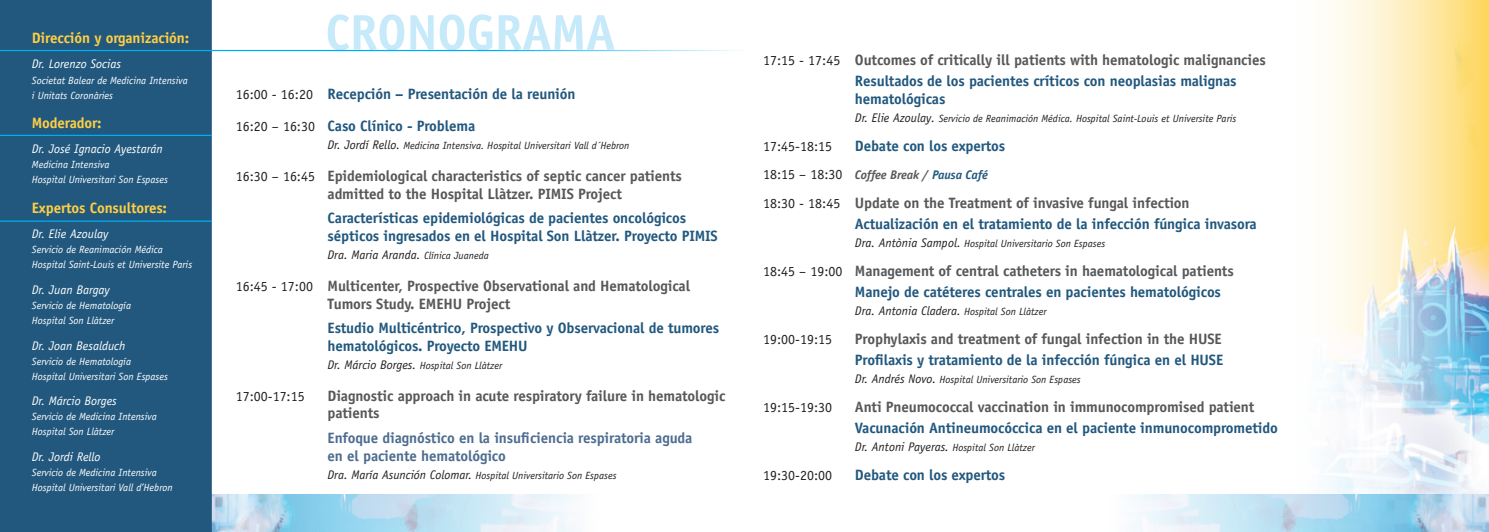
<style>
.page{position:relative;width:1489px;height:532px;background:#fff}
.page>*{position:absolute;margin:0;border:0;box-sizing:border-box;transform-origin:0 0}
.t1{font:700 50px "Officina Sans Std";color:#c6eafa}
.t2{font:700 15px/17.4px "Officina Sans Std";letter-spacing:-.01em;color:#57585a}
.t3{font:700 15px/18px "Officina Sans Std";letter-spacing:-.01em;color:#22587e}
.t4{font:700 15px/18px "Officina Sans Std";letter-spacing:-.01em;color:#4e6d90}
.t5{font:700 15px "Officina Sans Std";letter-spacing:-.01em;color:#ffcf43}
.t6{font:14px "Officina Sans Std";color:#231f20}
.t7{font:italic 12.5px "Officina Sans Std";color:#fff}
.t8{font:italic 12.5px "Officina Sans Std";color:#231f20}
.t9{font:italic 700 12.5px "Officina Sans Std";letter-spacing:-.01em;color:#57585a}
.t10{font:italic 10.5px "Officina Sans Std";color:#231f20}
.t11{font:italic 10.5px/15px "Officina Sans Std";color:#fff}
.s1{font-weight:400;font-size:14px;color:#231f20}
.s2{font-size:12.5px}
.s3{font-size:10.5px}
.s4{color:#22587e}
.s5{font-weight:400;font-style:normal;font-size:14px;color:#231f20}
</style>
<div class="page">
<img style="left:212px;top:494px;width:364px;height:37px">
<img style="left:1327px;top:0;width:161px;height:494px">
<hr style="left:0;top:50px;width:744px;height:1px;background:#00aeef">
<div style="left:0;top:0;width:212px;height:531px;background:#22587e"></div>
<hr style="left:0;top:50px;width:212px;height:1px;background:#00aeef">
<hr style="left:0;top:135px;width:212px;height:1px;background:#00aeef">
<hr style="left:0;top:220px;width:212px;height:2px;background:#00aeef">
<img style="left:1134px;top:494px;width:354px;height:37px">
<p class="t5" style="left:32px;top:28px;width:159px">Dirección y organización:</p>
<p class="t7" style="left:32px;top:57px;width:91px">Dr. Lorenzo Socias</p>
<p class="t11" style="left:32px;top:72px;width:157px">Societat Balear de Medicina Intensiva i Unitats Coronàries</p>
<p class="t5" style="left:32px;top:113px;width:71px">Moderador:</p>
<p class="t7" style="left:32px;top:142px;width:132px">Dr. José Ignacio Ayestarán</p>
<p class="t11" style="left:32px;top:157px;width:138px">Medicina Intensiva<br>Hospital Universitari Son Espases</p>
<p class="t5" style="left:32px;top:198px;width:137px">Expertos Consultores:</p>
<p class="t7" style="left:32px;top:227px;width:78px">Dr. Elie Azoulay</p>
<p class="t11" style="left:32px;top:242px;width:162px">Servicio de Reanimación Médica<br>Hospital Saint-Louis et Universite Paris</p>
<p class="t7" style="left:32px;top:282px;width:79px">Dr. Juan Bargay</p>
<p class="t11" style="left:32px;top:298px;width:101px">Servicio de Hematología<br>Hospital Son Llàtzer</p>
<p class="t7" style="left:32px;top:338px;width:95px">Dr. Joan Besalduch</p>
<p class="t11" style="left:32px;top:353px;width:138px">Servicio de Hematología<br>Hospital Universitari Son Espases</p>
<p class="t7" style="left:32px;top:393px;width:86px">Dr. Márcio Borges</p>
<p class="t11" style="left:32px;top:409px;width:126px">Servicio de Medicina Intensiva<br>Hospital Son Llàtzer</p>
<p class="t7" style="left:32px;top:449px;width:70px">Dr. Jordi Rello</p>
<p class="t11" style="left:32px;top:465px;width:142px">Servicio de Medicina Intensiva<br>Hospital Universitari Vall d’Hebron</p>
<h1 class="t1" style="left:325px;top:1px;width:29px">CRONO</h1>
<h1 class="t1" style="left:466px;top:1px;width:148px">GRAMA</h1>
<p class="t3" style="left:236px;top:77px;width:341px;line-height:32.1px"><span class="s1">16:00 - 16:20</span> Recepción – Presentación de la reunión<br><span class="s1">16:20 – 16:30</span> Caso Clínico - Problema</p>
<p class="t10" style="left:327px;top:139px;width:303px"><span class="s2">Dr. Jordí Rello.</span> Medicina Intensiva. Hospital Universitari Vall d´Hebron</p>
<p class="t2" style="left:327px;top:167px;width:356px;text-indent:-92px"><span class="s1">16:30 – 16:45</span> Epidemiological characteristics of septic cancer patients admitted to the Hospital Llàtzer. PI MIS Project</p>
<p class="t3" style="left:236px;top:209px;width:34px">C</p>
<p class="t3" style="left:327px;top:209px;width:392px;text-indent:7px">aracterísticas epidemiológicas de pacientes oncológicos sépticos ingresados en el Hospital Son Llàtzer. Proyecto PI MIS</p>
<p class="t8" style="left:327px;top:247px;width:163px">Dra. Maria Aranda. <span class="s3">Clínica Juaneda</span></p>
<p class="t2" style="left:236px;top:277px;width:456px"><span class="s1">16:45 - 17:00</span> Multicenter, Prospective Observational and Hematological<br>T</p>
<p class="t2" style="left:334px;top:295px;width:178px">umors Study. EMEHU Project</p>
<p class="t3" style="left:327px;top:319px;width:393px;text-indent:7px">studio Multicéntrico, Prospectivo y Observacional de tumores hematológicos. Proyecto EMEHU</p>
<p class="t10" style="left:327px;top:359px;width:176px"><span class="s2">Dr. Márcio Borges.</span> Hospital Son Llàtzer</p>
<p class="t3" style="left:236px;top:319px;width:34px">E</p>
<p class="t6" style="left:236px;top:388px;width:70px">17:00-17:15</p>
<p class="t2" style="left:327px;top:387px;width:399px">Diagnostic approach in acute respiratory failure in hematologic patients</p>
<p class="t4" style="left:327px;top:428px;width:366px">Enfoque diagnóstico en la insuficiencia respiratoria aguda en el paciente hematológico</p>
<p class="t10" style="left:327px;top:469px;width:290px"><span class="s2">Dra. María Asunción Colomar.</span> Hospital Universitario Son Espases</p>
<p class="t2" style="left:763px;top:49px;width:504px;line-height:21px"><span class="s1">17:15 - 17:45</span> Outcomes of critically ill patients with hematologic malignancies<br><span class="s4">R</span></p>
<p class="t3" style="left:855px;top:72px;width:383px;text-indent:8px">esultados de los pacientes críticos con neoplasias malignas hematológicas</p>
<p class="t10" style="left:854px;top:112px;width:383px"><span class="s2">Dr. Elie Azoulay.</span> Servicio de Reanimación Médica. Hospital Saint-Louis et Universite Paris</p>
<p class="t6" style="left:763px;top:138px;width:70px">17:45-18:15</p>
<p class="t3" style="left:854px;top:136px;width:152px">Debate con los expertos</p>
<p class="t9" style="left:763px;top:167px;width:226px"><span class="s5">18:15 – 18:30</span> Coffee Break / <span class="s4">Pausa Café</span></p>
<p class="t2" style="left:763px;top:192px;width:428px;line-height:21px"><span class="s1">18:30 - 18:45</span> Update on the Treatment of invasive fungal infection<br><span class="s4">A</span></p>
<p class="t3" style="left:863px;top:215px;width:395px">ctualización en el tratamiento de la infección fúngica invasora</p>
<p class="t10" style="left:854px;top:237px;width:252px"><span class="s2">Dra. Antònia Sampol.</span> Hospital Universitario Son Espases</p>
<p class="t2" style="left:854px;top:259px;width:380px;line-height:21.5px;text-indent:-92px"><span class="s1">18:45 – 19:00</span> Management of central catheters in haematological patients<br><span class="s4">Manejo de catéteres centrales en pacientes hematológicos</span></p>
<p class="t8" style="left:854px;top:303px;width:193px">Dra. Antonia Cladera. <span class="s3">Hospital Son Llàtzer</span></p>
<p class="t6" style="left:763px;top:331px;width:70px">19:00-19:15</p>
<p class="t2" style="left:854px;top:330px;width:366px">Prophylaxis and treatment of fungal infection in the HUSE</p>
<p class="t3" style="left:763px;top:351px;width:35px">P</p>
<p class="t3" style="left:862px;top:351px;width:360px">rofilaxis y tratamiento de la infección fúngica en el HUSE</p>
<p class="t10" style="left:854px;top:373px;width:227px"><span class="s2">Dr. Andrés Novo.</span> Hospital Universitario Son Espases</p>
<p class="t6" style="left:763px;top:399px;width:70px">19:15-19:30</p>
<p class="t2" style="left:854px;top:398px;width:401px">Anti Pneumococcal vaccination in immunocompromised patient</p>
<p class="t3" style="left:854px;top:418px;width:424px">Vacunación Antineumocóccica en el paciente inmunocomprometido</p>
<p class="t10" style="left:854px;top:441px;width:181px"><span class="s2">Dr. Antoni Payeras.</span> Hospital Son Llàtzer</p>
<p class="t6" style="left:763px;top:466px;width:70px">19:30-20:00</p>
<p class="t3" style="left:854px;top:465px;width:152px">Debate con los expertos</p>
</div>
